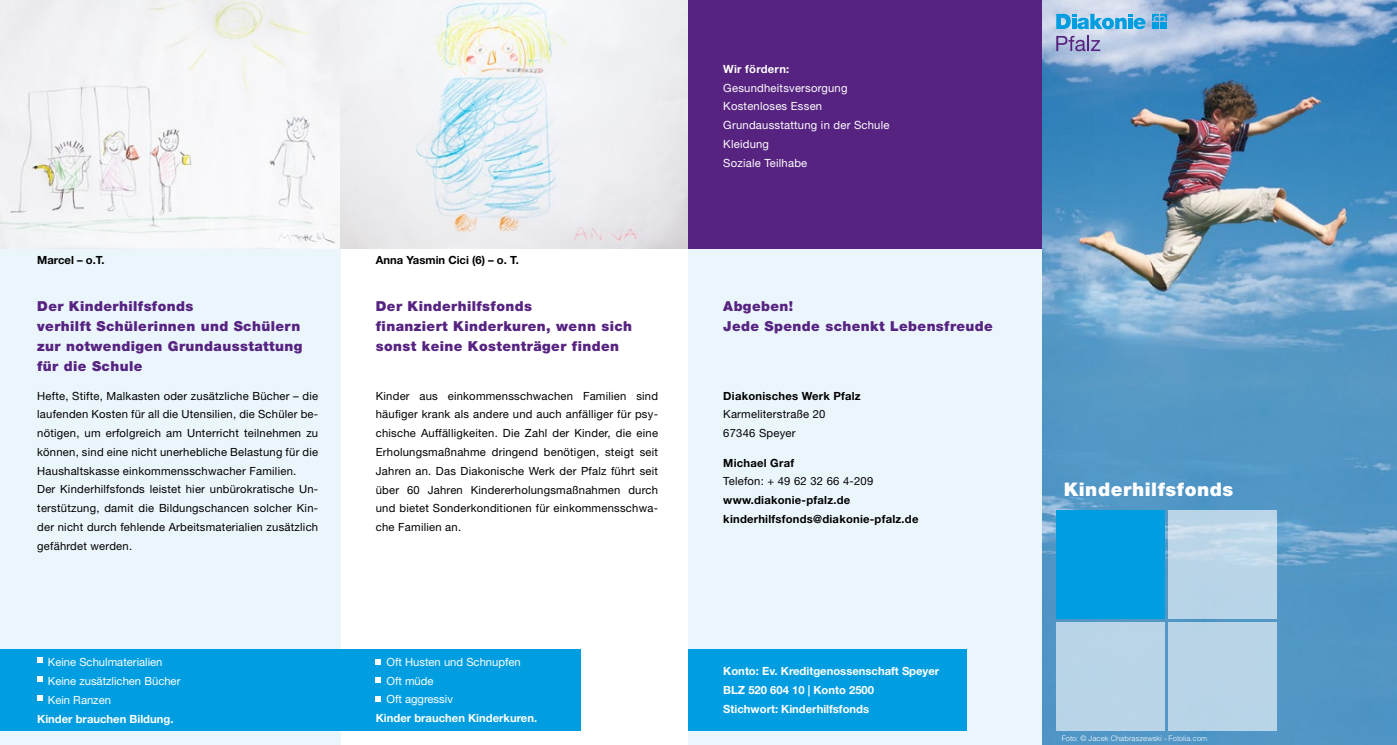
<style>
.page{position:relative;width:1397px;height:745px;background:#fff}
.page>*{position:absolute;margin:0;border:0;box-sizing:border-box;transform-origin:0 0}
.t1{font:900 18.75px "Helvetica Neue LT Std";letter-spacing:.03em;color:#fff}
.t2{font:900 13.75px/20px "Helvetica Neue LT Std";letter-spacing:.03em;color:#572381}
.t3{font:11.25px/18.8px "Helvetica Neue LT Std";letter-spacing:.02em;color:#000}
.t4{font:700 11.25px/18.8px "Helvetica Neue LT Std";color:#fff}
.t5{font:700 11.25px/18.8px "Helvetica Neue LT Std";letter-spacing:.02em;color:#000}
.t6{font:11.25px/18.8px "Helvetica Neue LT Std";color:#fff}
.t7{font:11.25px/18.8px "Helvetica Neue LT Std";letter-spacing:.02em;color:#fff}
.t8{font:700 11.25px "Helvetica Neue LT Std";color:#000}
.t9{font:700 11.25px "Helvetica Neue LT Std";letter-spacing:.02em;color:#fff}
.t10{font:300 7.5px "Helvetica LT Std";color:#fff}
</style>
<div class="page">
<div style="left:687px;top:243px;width:355px;height:501px;background:#ebf6fc"></div>
<div style="left:0;top:0;width:340px;height:744px;background:#ebf6fc"></div>
<img style="left:0;top:0;width:687px;height:248px">
<div style="left:687px;top:0;width:405px;height:248px;background:#572381"></div>
<img style="left:1042px;top:0;width:354px;height:744px">
<div style="left:0;top:649px;width:580px;height:81px;background:#009ee0"></div>
<div style="left:687px;top:649px;width:279px;height:81px;background:#009ee0"></div>
<svg style="left:1056px;top:14px;width:89px;height:15px"></svg>
<svg style="left:1151px;top:14px;width:15px;height:7px"></svg>
<div style="left:1151px;top:22px;width:7px;height:7px;background:#009ee0"></div>
<div style="left:1159px;top:22px;width:7px;height:7px;background:#009ee0"></div>
<svg style="left:1056px;top:36px;width:44px;height:15px"></svg>
<svg style="left:37px;top:695px;width:5px;height:5px"></svg>
<svg style="left:37px;top:676px;width:5px;height:5px"></svg>
<svg style="left:37px;top:657px;width:5px;height:5px"></svg>
<svg style="left:376px;top:696px;width:5px;height:5px"></svg>
<svg style="left:376px;top:677px;width:5px;height:5px"></svg>
<svg style="left:376px;top:659px;width:5px;height:4px"></svg>
<div style="left:1056px;top:622px;width:108px;height:108px;background:#bad5e8"></div>
<div style="left:1056px;top:510px;width:108px;height:108px;background:#009ee0"></div>
<div style="left:1167px;top:622px;width:109px;height:108px;background:#b9d5e8"></div>
<div style="left:1167px;top:510px;width:109px;height:108px;background:linear-gradient(to bottom,#c1d9ea,#b7d4e7)"></div>
<p class="t5" style="left:37px;top:250px;width:69px">Marcel – o.T.</p>
<p class="t8" style="left:376px;top:252px;width:144px">Anna Yasmin Cici (6) – o. T.</p>
<p class="t2" style="left:37px;top:296px;width:267px">Der Kinderhilfsfonds<br>verhilft Schülerinnen und Schülern zur notwendigen Grundausstattung für die Schule</p>
<p class="t2" style="left:376px;top:296px;width:258px">Der Kinderhilfsfonds<br>finanziert Kinderkuren, wenn sich sonst keine Kostenträger finden</p>
<p class="t3" style="left:37px;top:386px;width:282px">Hefte, Stifte, Malkasten oder zusätzliche Bücher – die laufenden Kosten für all die Utensilien, die Schüler be&shy;nötigen, um erfolgreich am Unterricht teilnehmen zu können, sind eine nicht unerhebliche Belastung für die Haushaltskasse einkommensschwacher Familien.<br>Der Kinderhilfsfonds leistet hier unbürokratische Un&shy;terstützung, damit die Bildungschancen solcher Kin&shy;der nicht durch fehlende Arbeitsmaterialien zusätzlich gefährdet werden.</p>
<p class="t3" style="left:376px;top:386px;width:284px;text-align:justify">Kinder aus einkommensschwachen Familien sind häufiger krank als andere und auch anfälliger für psy&shy;chische Auffälligkeiten. Die Zahl der Kinder, die eine Erholungsmaßnahme dringend benötigen, steigt seit Jahren an. Das Diakonische Werk der Pfalz führt seit über 60 Jahren Kindererholungsmaßnahmen durch und bietet Sonderkonditionen für einkommensschwa&shy;che Familien an.</p>
<p class="t6" style="left:48px;top:652px;width:134px">Keine Schulmaterialien<br>Keine zusätzlichen Bücher<br>Kein Ranzen</p>
<p class="t4" style="left:37px;top:708px;width:138px">Kinder brauchen Bildung.</p>
<p class="t6" style="left:386px;top:652px;width:136px">Oft Husten und Schnupfen<br>Oft müde<br>Oft aggressiv</p>
<p class="t4" style="left:376px;top:708px;width:163px">Kinder brauchen Kinderkuren.</p>
<p class="t9" style="left:723px;top:62px;width:68px">Wir fördern:</p>
<p class="t7" style="left:723px;top:78px;width:168px">Gesundheitsversorgung<br>Kostenloses Essen<br>Grundausstattung in der Schule<br>Kleidung<br>Soziale Teilhabe</p>
<p class="t2" style="left:723px;top:296px;width:271px">Abgeben!<br>Jede Spende schenkt Lebensfreude</p>
<p class="t5" style="left:723px;top:385px;width:139px">Diakonisches Werk Pfalz</p>
<p class="t3" style="left:723px;top:404px;width:104px">Karmeliterstraße 20<br>67346 Speyer</p>
<p class="t5" style="left:723px;top:452px;width:72px">Michael Graf</p>
<p class="t3" style="left:723px;top:471px;width:151px">Telefon: + 49 62 32 66 4-209</p>
<p class="t5" style="left:723px;top:490px;width:197px">www.diakonie-pfalz.de kinderhilfsfonds@diakonie-pfalz.de</p>
<p class="t4" style="left:723px;top:661px;width:217px">Konto: Ev. Kreditgenossenschaft Speyer<br>BLZ 520 604 10 | Konto 2500<br>Stichwort: Kinderhilfsfonds</p>
<h1 class="t1" style="left:1063px;top:477px;width:171px">Kinderhilfsfonds</h1>
<p class="t10" style="left:1061px;top:732px;width:147px">Foto: © Jacek Chabraszewski - Fotolia.com</p>
</div>
